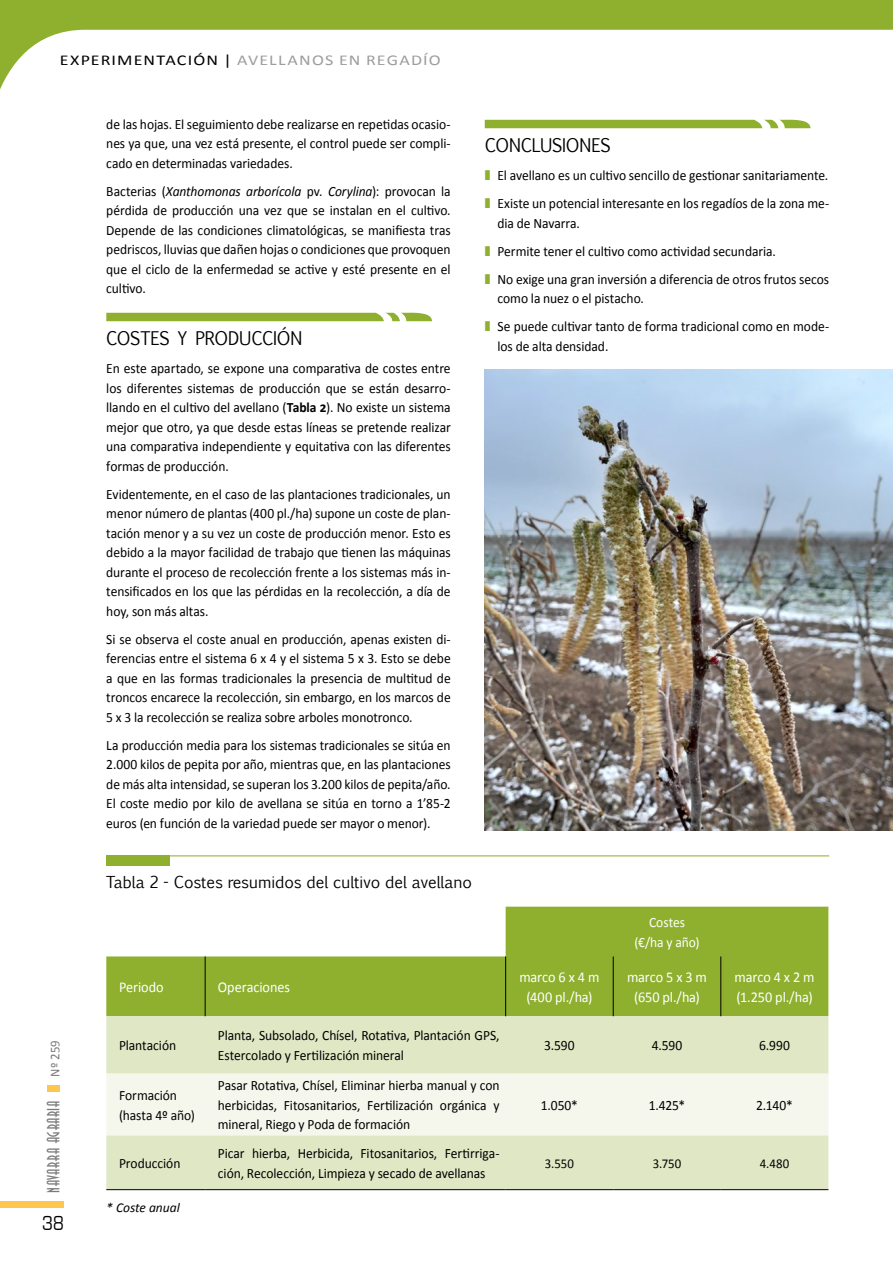
<style>
.page{position:relative;width:893px;height:1263px;background:#fff}
.page>*{position:absolute;margin:0;border:0;box-sizing:border-box;transform-origin:0 0}
.t1{font:21px "Eurostile T";color:#000;scale:.85 1}
.t2{font:18px "Euphemia UCAS";letter-spacing:-.01em;color:#000;scale:.95 1}
.t3{font:16.5px "Anastasia";letter-spacing:.04em;color:#7c7b7b;scale:.95 1}
.t4{font:15.75px "Euphemia CAS";color:#000}
.t5{font:15px/19.5px "Calibri";letter-spacing:-.005em;color:#fff;text-align:center;scale:.95 1}
.t6{font:15px "Calibri";letter-spacing:.065em;color:#9d9d9c;scale:1.2 1}
.t7{font:14.25px/19.5px "Calibri";letter-spacing:-.005em;color:#000;text-align:justify;scale:.95 1}
.t8{font:14.25px/19.5px "Calibri";letter-spacing:-.005em;color:#010202;scale:.95 1}
.t9{font:14.25px/20.5px "Calibri";letter-spacing:-.005em;color:#fff;text-align:center;scale:.95 1}
.t10{font:13.5px "Calibri";letter-spacing:.005em;color:#010202;scale:.95 1}
.t11{font:italic 13.5px "Calibri";color:#000}
.t12{font:13.5px "Calibri";color:#7c7b7b;scale:.95 1}
.s1{color:#000}
.s2{font-style:italic}
.s3{font-weight:700}
.s4{color:#8eb02e}
</style>
<div class="page">
<svg style="left:0;top:0;width:893px;height:129px"></svg>
<div style="left:0;top:1201px;width:64px;height:7px;background:#fdc64f"></div>
<div style="left:47px;top:1085px;width:13px;height:6px;background:#fdc64f"></div>
<svg style="left:106px;top:313px;width:326px;height:8px;background:#94b43a"></svg>
<svg style="left:485px;top:120px;width:326px;height:8px;background:#94b43a"></svg>
<hr style="left:106px;top:855px;width:723px;height:2px;background:#b4c66f">
<div style="left:106px;top:855px;width:64px;height:10px;background:#8eb02e"></div>
<svg style="left:106px;top:907px;width:722px;height:109px;fill:#8eb02e"></svg>
<div style="left:106px;top:1016px;width:722px;height:173px;background:#e0e7c5"></div>
<div style="left:106px;top:1073px;width:722px;height:62px;background:#f5f7ed"></div>
<hr style="left:205px;top:956px;width:1px;height:60px;background:#000">
<hr style="left:505px;top:956px;width:1px;height:60px;background:#000">
<hr style="left:613px;top:956px;width:1px;height:60px;background:#000">
<hr style="left:721px;top:956px;width:1px;height:60px;background:#000">
<hr style="left:106px;top:1189px;width:99px;height:1px;background:#000">
<hr style="left:205px;top:1189px;width:301px;height:1px;background:#000">
<hr style="left:506px;top:1189px;width:107px;height:1px;background:#000">
<hr style="left:613px;top:1189px;width:108px;height:1px;background:#000">
<hr style="left:721px;top:1189px;width:107px;height:1px;background:#000">
<img style="left:485px;top:370px;width:408px;height:461px">
<p class="t6" style="left:60px;top:50px;width:319px"><span class="s1">EXPERIMENTACIÓN |</span> AVELLANOS EN REGADÍO</p>
<p class="t7" style="left:106px;top:114px;width:364px">de las hojas. El seguimiento debe realizarse en repetidas ocasio&shy;nes ya que, una vez está presente, el control puede ser compli&shy;cado en determinadas variedades.</p>
<p class="t7" style="left:106px;top:181px;width:364px">Bacterias (<span class="s2">Xanthomonas arborícola</span> pv. <span class="s2">Corylina</span>): provocan la pérdida de producción una vez que se instalan en el cultivo.<br>Depende de las condiciones climatológicas, se manifiesta tras pedriscos, lluvias que dañen hojas o condiciones que provoquen que el ciclo de la enfermedad se active y esté presente en el cultivo.</p>
<p class="t2" style="left:106px;top:326px;width:208px">COSTES Y PRODUCCIÓN</p>
<p class="t7" style="left:106px;top:359px;width:364px">En este apartado, se expone una comparativa de costes entre los diferentes sistemas de producción que se están desarro&shy;llando en el cultivo del avellano (<span class="s3">Tabla 2</span>). No existe un sistema mejor que otro, ya que desde estas líneas se pretende realizar una comparativa independiente y equitativa con las diferentes formas de producción.</p>
<p class="t7" style="left:106px;top:484px;width:364px">Evidentemente, en el caso de las plantaciones tradicionales, un menor número de plantas (400 pl./ha) supone un coste de plan&shy;tación menor y a su vez un coste de producción menor. Esto es debido a la mayor facilidad de trabajo que tienen las máquinas durante el proceso de recolección frente a los sistemas más in&shy;tensificados en los que las pérdidas en la recolección, a día de hoy, son más altas.</p>
<p class="t7" style="left:106px;top:629px;width:364px">Si se observa el coste anual en producción, apenas existen di&shy;ferencias entre el sistema 6 x 4 y el sistema 5 x 3. Esto se debe a que en las formas tradicionales la presencia de multitud de troncos encarece la recolección, sin embargo, en los marcos de 5 x 3 la recolección se realiza sobre arboles monotronco.</p>
<p class="t7" style="left:106px;top:735px;width:364px">La producción media para los sistemas tradicionales se sitúa en 2.000 kilos de pepita por año, mientras que, en las plantaciones de más alta intensidad, se superan los 3.200 kilos de pepita/año.<br>El coste medio por kilo de avellana se sitúa en torno a 1’85-2 euros (en función de la variedad puede ser mayor o menor).</p>
<p class="t2" style="left:485px;top:133px;width:134px">CONCLUSIONES</p>
<p class="t7" style="left:485px;top:162px;width:364px;line-height:28px"><span class="s4">❚</span> El avellano es un cultivo sencillo de gestionar sanitariamente. <span class="s4">❚</span> Existe un potencial interesante en los regadíos de la zona me-</p>
<p class="t7" style="left:485px;top:209px;width:364px;line-height:28px;text-align:left;text-indent:13px">dia de Navarra.<br><span class="s4">❚</span> Permite tener el cultivo como actividad secundaria.<br><span class="s4">❚</span> No exige una gran inversión a diferencia de otros frutos secos</p>
<p class="t7" style="left:485px;top:285px;width:364px;line-height:28px;text-indent:13px">como la nuez o el pistacho.<br><span class="s4">❚</span> Se puede cultivar tanto de forma tradicional como en mode-</p>
<p class="t7" style="left:497px;top:336px;width:118px">los de alta densidad.</p>
<p class="t4" style="left:106px;top:871px;width:367px">Tabla 2 - Costes resumidos del cultivo del avellano</p>
<p class="t9" style="left:634px;top:912px;width:70px">Costes (€/ha y año)</p>
<p class="t12" style="left:47px;top:1077px;width:40px;rotate:-90deg">Nº 259</p>
<p class="t3" style="left:44px;top:1193px;width:99px;rotate:-90deg">NAVARRA AGRARIA</p>
<h1 class="t1" style="left:42px;top:1212px;width:27px">38</h1>
<p class="t5" style="left:119px;top:977px;width:48px">Periodo</p>
<p class="t5" style="left:218px;top:977px;width:77px">Operaciones</p>
<p class="t5" style="left:519px;top:967px;width:86px">marco 6 x 4 m (400 pl./ha)</p>
<p class="t5" style="left:627px;top:967px;width:86px">marco 5 x 3 m (650 pl./ha)</p>
<p class="t5" style="left:735px;top:967px;width:86px;text-align:left">marco 4 x 2 m (1.250 pl./ha)</p>
<p class="t7" style="left:119px;top:1035px;width:62px">Plantación</p>
<p class="t7" style="left:218px;top:1026px;width:298px">Planta, Subsolado, Chísel, Rotativa, Plantación GPS,<br>Estercolado y Fertilización mineral</p>
<p class="t7" style="left:544px;top:1035px;width:34px">3.590</p>
<p class="t7" style="left:652px;top:1035px;width:34px">4.590</p>
<p class="t7" style="left:759px;top:1035px;width:34px">6.990</p>
<p class="t8" style="left:119px;top:1085px;width:81px">Formación (hasta 4º año)</p>
<p class="t7" style="left:218px;top:1076px;width:298px">Pasar Rotativa, Chísel, Eliminar hierba manual y con herbicidas, Fitosanitarios, Fertilización orgánica y mineral, Riego y Poda de formación</p>
<p class="t7" style="left:541px;top:1095px;width:41px">1.050*</p>
<p class="t7" style="left:649px;top:1095px;width:40px">1.425*</p>
<p class="t7" style="left:756px;top:1095px;width:40px">2.140*</p>
<p class="t8" style="left:119px;top:1153px;width:66px">Producción</p>
<p class="t7" style="left:218px;top:1143px;width:298px">Picar hierba, Herbicida, Fitosanitarios, Fertirriga&shy;ción, Recolección, Limpieza y secado de avellanas</p>
<p class="t10" style="left:545px;top:1154px;width:32px">3.550</p>
<p class="t10" style="left:653px;top:1154px;width:32px">3.750</p>
<p class="t10" style="left:760px;top:1154px;width:32px">4.480</p>
<p class="t11" style="left:106px;top:1199px;width:75px">* Coste anual</p>
</div>
